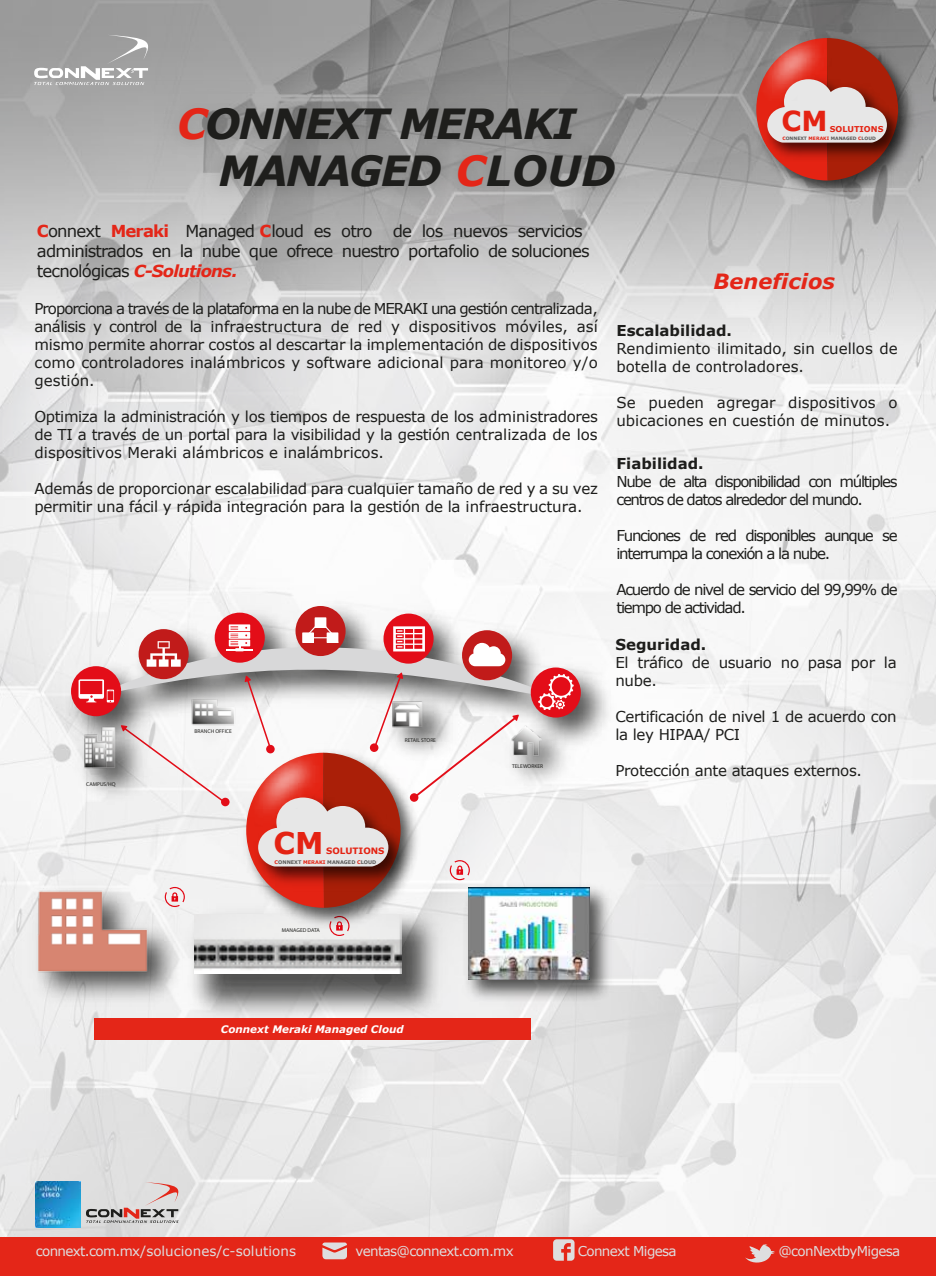
<style>
.page{position:relative;width:936px;height:1276px;background:#fff}
.page>*{position:absolute;margin:0;border:0;box-sizing:border-box;transform-origin:0 0}
.t1{font:italic 700 41.55px/47px "Verdana";letter-spacing:-.05em;color:#1e1e1c}
.t2{font:700 30px "Verdana";color:#e42313}
.t3{font:700 27.45px "Verdana";color:#e42313}
.t4{font:italic 700 21px "Verdana";color:#e42618}
.t5{font:16.5px/19.6px "Verdana";letter-spacing:-.05em;color:#1e1e1c}
.t6{font:15px/18px "Verdana";letter-spacing:-.02em;color:#1d1d1b}
.t7{font:15px/18px "Verdana";letter-spacing:-.085em;color:#1d1d1b}
.t8{font:15px/18px "Verdana";color:#1d1d1b}
.t9{font:700 15px "Verdana";color:#1d1d1b}
.t10{font:13.5px "Verdana";letter-spacing:-.05em;color:#dededf}
.t11{font:13.5px "Verdana";color:#dededf}
.t12{font:italic 700 10.35px "Verdana";color:#fff}
.t13{font:700 8.7px "Verdana";color:#e42313}
.t14{font:700 8.1px "Verdana";color:#e42313}
.t15{font:5.55px "Myriad Pro";color:#1d1d1b}
.t16{font:700 4.95px "Verdana";color:#5c5c5b}
.t17{font:700 4.5px "Verdana";color:#5c5c5b}
.s1{color:#e42618}
.s2{font-weight:700;color:#e42618}
.s3{font-weight:700;font-style:italic;color:#e42618}
.s4{color:#e42313}
</style>
<div class="page">
<img style="left:0;top:0;width:935px;height:1237px">
<img style="left:155px;top:80px;width:483px;height:144px">
<svg style="left:34px;top:35px;width:119px;height:50px;background:#adadad"></svg>
<img style="left:747px;top:30px;width:174px;height:174px">
<img style="left:898px;top:71px;width:12px;height:95px">
<svg style="left:756px;top:38px;width:142px;height:142px;background:#9a4b41"></svg>
<img style="left:720px;top:0;width:145px;height:147px">
<img style="left:56px;top:591px;width:566px;height:168px">
<svg style="left:383px;top:613px;width:50px;height:50px"></svg>
<svg style="left:215px;top:612px;width:50px;height:50px"></svg>
<div style="left:295px;top:606px;width:50px;height:50px;background:#c11b1a;border-radius:50%"></div>
<img style="left:206px;top:907px;width:244px;height:111px">
<img style="left:206px;top:915px;width:195px;height:58px">
<img style="left:26px;top:668px;width:52px;height:158px">
<img style="left:27px;top:699px;width:51px;height:122px">
<img style="left:33px;top:679px;width:45px;height:122px">
<img style="left:36px;top:695px;width:6px;height:122px">
<img style="left:42px;top:695px;width:36px;height:122px">
<img style="left:573px;top:667px;width:27px;height:146px">
<img style="left:573px;top:683px;width:9px;height:125px">
<img style="left:0;top:832px;width:206px;height:197px">
<img style="left:24px;top:839px;width:54px;height:18px">
<img style="left:24px;top:857px;width:54px;height:17px">
<img style="left:0;top:874px;width:8px;height:129px">
<img style="left:8px;top:874px;width:16px;height:129px">
<img style="left:24px;top:874px;width:26px;height:129px">
<img style="left:50px;top:874px;width:149px;height:129px">
<svg style="left:329px;top:933px;width:20px;height:3px"></svg>
<img style="left:444px;top:872px;width:186px;height:142px">
<img style="left:468px;top:887px;width:121px;height:92px">
<img style="left:237px;top:907px;width:189px;height:26px">
<svg style="left:78px;top:617px;width:495px;height:290px"></svg>
<img style="left:211px;top:714px;width:149px;height:152px">
<div style="left:94px;top:1018px;width:436px;height:21px;background:#e42618"></div>
<div style="left:0;top:1237px;width:935px;height:39px;background:#e42618"></div>
<svg style="left:745px;top:1244px;width:29px;height:19px"></svg>
<svg style="left:322px;top:1242px;width:25px;height:17px"></svg>
<svg style="left:86px;top:1182px;width:97px;height:41px;background:#cac0c0"></svg>
<svg style="left:553px;top:1239px;width:21px;height:21px"></svg>
<img style="left:35px;top:1181px;width:46px;height:46px">
<h1 class="t1" style="left:218px;top:101px;width:398px;text-indent:-41px"><span class="s1">C</span>ONNEXT MERAKI<br>MANAGED <span class="s1">C</span>LOUD</h1>
<p class="t5" style="left:37px;top:222px;width:554px"><span class="s2">C</span>onnext <span class="s2">Meraki</span> Managed <span class="s2">C</span>loud es otro de los nuevos servicios administrados en la nube que ofrece nuestro portafolio de soluciones tecnológicas <span class="s3">C-Solutions.</span></p>
<h3 class="t3" style="left:781px;top:104px;width:48px">CM</h3>
<p class="t14" style="left:829px;top:123px;width:55px">SOLUTIONS</p>
<p class="t17" style="left:782px;top:135px;width:95px"><span class="s4">C</span>ONNEXT <span class="s4">MERAKI</span> MANAGED <span class="s4">C</span>LOUD</p>
<h3 class="t4" style="left:713px;top:267px;width:123px">Beneficios</h3>
<p class="t9" style="left:616px;top:321px;width:117px">Escalabilidad.</p>
<p class="t8" style="left:616px;top:340px;width:283px">Rendimiento ilimitado, sin cuellos de botella de controladores.</p>
<p class="t8" style="left:616px;top:394px;width:283px">Se pueden agregar dispositivos o ubicaciones en cuestión de minutos.</p>
<p class="t9" style="left:616px;top:454px;width:89px">Fiabilidad.</p>
<p class="t7" style="left:616px;top:473px;width:283px">Nube de alta disponibilidad con múltiples centros de datos alrededor del mundo.</p>
<p class="t7" style="left:616px;top:527px;width:283px">Funciones de red disponibles aunque se interrumpa la conexión a la nube.</p>
<p class="t7" style="left:616px;top:581px;width:283px">Acuerdo de nivel de servicio del 99,99% de tiempo de actividad.</p>
<p class="t9" style="left:615px;top:635px;width:92px">Seguridad.</p>
<p class="t6" style="left:615px;top:654px;width:283px">El tráfico de usuario no pasa por la nube.</p>
<p class="t6" style="left:615px;top:708px;width:283px">Certificación de nivel 1 de acuerdo con la ley HIPAA/ PCI</p>
<p class="t6" style="left:615px;top:762px;width:248px">Protección ante ataques externos.</p>
<p class="t6" style="left:35px;top:299px;width:564px;text-align:justify">Proporciona a través de la plataforma en la nube de MERAKI una gestión centralizada, análisis y control de la infraestructura de red y dispositivos móviles, así mismo permite ahorrar costos al descartar la implementación de dispositivos como controladores inalámbricos y software adicional para monitoreo y/o gestión.</p>
<p class="t6" style="left:35px;top:407px;width:564px;text-align:justify">Optimiza la administración y los tiempos de respuesta de los administradores de TI a través de un portal para la visibilidad y la gestión centralizada de los dispositivos Meraki alámbricos e inalámbricos.</p>
<p class="t6" style="left:35px;top:479px;width:565px">Además de proporcionar escalabilidad para cualquier tamaño de red y a su vez permitir una fácil y rápida integración para la gestión de la infraestructura.</p>
<p class="t15" style="left:195px;top:727px;width:39px">BRANCH OFFICE</p>
<p class="t15" style="left:405px;top:736px;width:33px">RETAIL STORE</p>
<p class="t15" style="left:512px;top:763px;width:32px">TELEWORKER</p>
<p class="t15" style="left:86px;top:781px;width:31px">CAMPUS/HQ</p>
<h2 class="t2" style="left:273px;top:824px;width:52px">CM</h2>
<p class="t13" style="left:326px;top:845px;width:60px">SOLUTIONS</p>
<p class="t16" style="left:274px;top:858px;width:103px"><span class="s4">C</span>ONNEXT <span class="s4">MERAKI</span> MANAGED <span class="s4">C</span>LOUD</p>
<p class="t15" style="left:282px;top:926px;width:39px">MANAGED DATA</p>
<p class="t12" style="left:221px;top:1022px;width:184px">Connext Meraki Managed Cloud</p>
<p class="t11" style="left:36px;top:1242px;width:262px">connext.com.mx/soluciones/c-solutions</p>
<p class="t10" style="left:355px;top:1242px;width:160px">ventas@connext.com.mx</p>
<p class="t10" style="left:577px;top:1242px;width:100px">Connext Migesa</p>
<p class="t10" style="left:778px;top:1242px;width:123px">@conNextbyMigesa</p>
</div>
